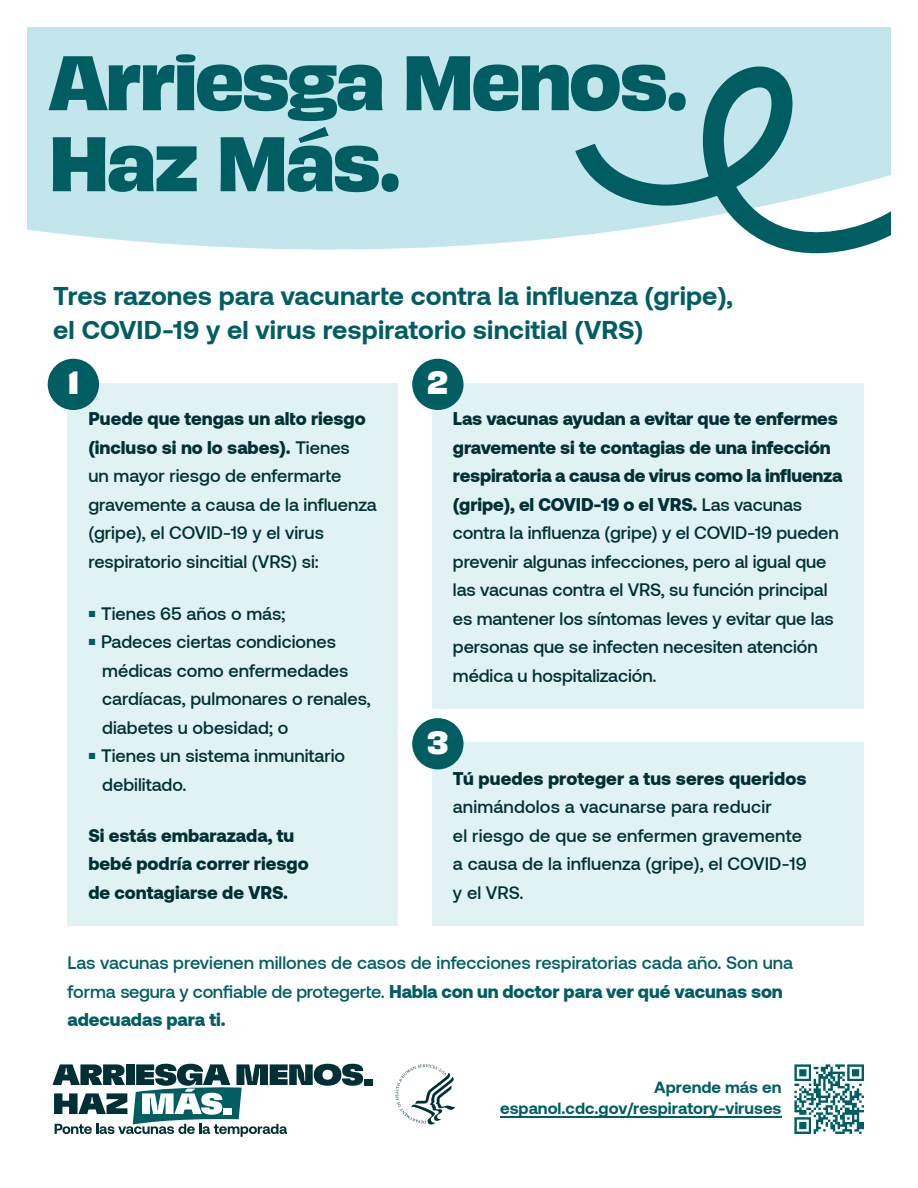
<style>
.page{position:relative;width:918px;height:1188px;background:#fff}
.page>*{position:absolute;margin:0;border:0;box-sizing:border-box;transform-origin:0 0}
.t1{font:700 72px/81px "Obviously";letter-spacing:-.05em;color:#005e63}
.t2{font:700 30px "Obviously";color:#fff}
.t3{font:700 26.25px/34.5px "Aeonik";letter-spacing:.005em;color:#005e63}
.t4{font:500 18px/28.5px "Aeonik";letter-spacing:-.005em;color:#003035}
.t5{font:500 18px/28.5px "Aeonik";color:#005e63}
.t6{font:900 18px/28.5px "Aeonik";color:#003035}
.t7{font:700 16.5px/21px "Aeonik";color:#005e63;text-align:right}
.s1{font-weight:900}
</style>
<div class="page">
<div style="left:67px;top:383px;width:331px;height:543px;background:#e0f2f4"></div>
<div style="left:432px;top:383px;width:432px;height:326px;background:#e0f2f4"></div>
<div style="left:432px;top:742px;width:432px;height:184px;background:#e0f2f4"></div>
<svg style="left:794px;top:1117px;width:17px;height:17px"></svg>
<div style="left:27px;top:27px;width:864px;height:227px;background:#c3e6ec"></div>
<svg style="left:575px;top:65px;width:316px;height:188px;fill:#c3e6ec"></svg>
<div style="left:48px;top:359px;width:51px;height:51px;background:#005e63;border-radius:50%"></div>
<div style="left:412px;top:359px;width:52px;height:51px;background:#005e63;border-radius:50%"></div>
<div style="left:412px;top:718px;width:52px;height:51px;background:#005e63;border-radius:50%"></div>
<div style="left:364px;top:1079px;width:9px;height:6px;background:#003035"></div>
<svg style="left:52px;top:1064px;width:311px;height:73px"></svg>
<svg style="left:396px;top:1064px;width:59px;height:61px"></svg>
<svg style="left:794px;top:1064px;width:70px;height:36px"></svg>
<hr style="left:500px;top:1117px;width:282px;height:1px;background:#005e63">
<h1 class="t1" style="left:48px;top:35px;width:640px">Arriesga Menos.<br>Haz Más.</h1>
<h2 class="t3" style="left:53px;top:278px;width:681px">Tres razones para vacunarte contra la influenza (gripe), el COVID-19 y el virus respiratorio sincitial (VRS)</h2>
<p class="t2" style="left:67px;top:359px;width:13px">1</p>
<p class="t4" style="left:88px;top:405px;width:290px"><span class="s1">Puede que tengas un alto riesgo (incluso si no lo sabes).</span> Tienes<br>un mayor riesgo de enfermarte gravemente a causa de la influenza (gripe), el COVID-19 y el virus respiratorio sincitial (VRS) si:</p>
<p class="t4" style="left:88px;top:599px;width:199px"><sup>◾</sup> Tienes 65 años o más;</p>
<p class="t4" style="left:102px;top:628px;width:270px;text-indent:-14px"><sup>◾</sup> Padeces ciertas condiciones médicas como enfermedades cardíacas, pulmonares o renales, diabetes u obesidad; o</p>
<p class="t4" style="left:102px;top:742px;width:244px;text-indent:-14px"><sup>◾</sup> Tienes un sistema inmunitario debilitado.</p>
<p class="t6" style="left:88px;top:821px;width:222px">Si estás embarazada, tu bebé podría correr riesgo de contagiarse de VRS.</p>
<p class="t2" style="left:427px;top:359px;width:23px">2</p>
<p class="t4" style="left:453px;top:405px;width:391px"><span class="s1">Las vacunas ayudan a evitar que te enfermes gravemente si te contagias de una infección respiratoria a causa de virus como la influenza (gripe), el COVID-19 o el VRS.</span> Las vacunas contra la influenza (gripe) y el COVID-19 pueden prevenir algunas infecciones, pero al igual que las vacunas contra el VRS, su función principal es mantener los síntomas leves y evitar que las personas que se infecten necesiten atención médica u hospitalización.</p>
<p class="t2" style="left:427px;top:718px;width:23px">3</p>
<p class="t4" style="left:453px;top:764px;width:355px"><span class="s1">Tú puedes proteger a tus seres queridos </span>animándolos a vacunarse para reducir<br>el riesgo de que se enfermen gravemente a causa de la influenza (gripe), el COVID-19 y el VRS.</p>
<p class="t5" style="left:67px;top:949px;width:727px">Las vacunas previenen millones de casos de infecciones respiratorias cada año. Son una forma segura y confiable de protegerte. <span class="s1">Habla con un doctor para ver qué vacunas son adecuadas para ti.</span></p>
<p class="t7" style="left:500px;top:1077px;width:283px">Aprende más en espanol.cdc.gov/respiratory-viruses</p>
</div>
